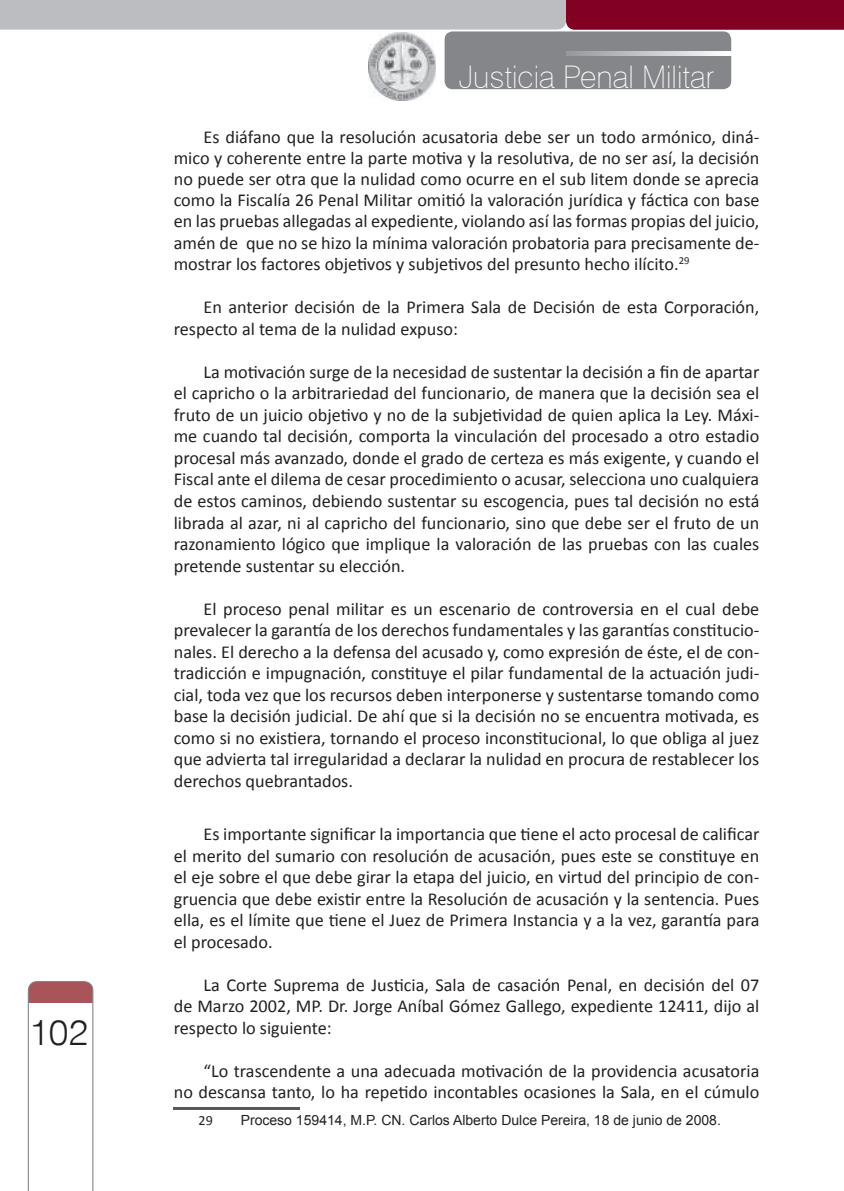
<style>
.page{position:relative;width:844px;height:1191px;background:#fff}
.page>*{position:absolute;margin:0;border:0;box-sizing:border-box;transform-origin:0 0}
.t1{font:35.35px "Switzerland Light Plain";color:#231f20}
.t2{font:100 31.15px "Swiss 721 BT";color:#fff}
.t3{font:18.2px/21.5px "Calibri";color:#231f20;text-align:justify}
.t4{font:14px "Arial";color:#231f20}
.t5{font:14px "Calibri";color:#231f20}
</style>
<div class="page">
<svg style="left:28px;top:981px;width:65px;height:210px"></svg>
<div style="left:444px;top:31px;width:287px;height:58px;background:#848689;border-radius:8px"></div>
<img style="left:368px;top:32px;width:68px;height:68px">
<svg style="left:566px;top:51px;width:165px;height:4px"></svg>
<svg style="left:0;top:0;width:844px;height:30px"></svg>
<hr style="left:174px;top:1107px;width:126px;height:1px;background:#57585a">
<hr style="left:174px;top:1109px;width:126px;height:1px;background:#57585a">
<h1 class="t1" style="left:29px;top:1010px;width:61px">102</h1>
<h2 class="t2" style="left:458px;top:58px;width:257px">Justicia Penal Militar</h2>
<p class="t3" style="left:174px;top:125px;width:587px;text-indent:30px">Es diáfano que la resolución acusatoria debe ser un todo armónico, diná&shy;mico y coherente entre la parte motiva y la resolutiva, de no ser así, la decisión no puede ser otra que la nulidad como ocurre en el sub litem donde se aprecia como la Fiscalía 26 Penal Militar omitió la valoración jurídica y fáctica con base en las pruebas allegadas al expediente, violando así las formas propias del juicio, amén de que no se hizo la mínima valoración probatoria para precisamente de&shy;mostrar los factores objetivos y subjetivos del presunto hecho ilícito.<sup>29</sup></p>
<p class="t3" style="left:174px;top:295px;width:587px;text-indent:30px">En anterior decisión de la Primera Sala de Decisión de esta Corporación, respecto al tema de la nulidad expuso:</p>
<p class="t3" style="left:174px;top:360px;width:587px;text-indent:30px">La motivación surge de la necesidad de sustentar la decisión a fin de apartar el capricho o la arbitrariedad del funcionario, de manera que la decisión sea el fruto de un juicio objetivo y no de la subjetividad de quien aplica la Ley. Máxi&shy;me cuando tal decisión, comporta la vinculación del procesado a otro estadio procesal más avanzado, donde el grado de certeza es más exigente, y cuando el Fiscal ante el dilema de cesar procedimiento o acusar, selecciona uno cualquiera de estos caminos, debiendo sustentar su escogencia, pues tal decisión no está librada al azar, ni al capricho del funcionario, sino que debe ser el fruto de un razonamiento lógico que implique la valoración de las pruebas con las cuales pretende sustentar su elección.</p>
<p class="t3" style="left:174px;top:597px;width:587px;text-indent:30px">El proceso penal militar es un escenario de controversia en el cual debe prevalecer la garantía de los derechos fundamentales y las garantías constitucio&shy;nales. El derecho a la defensa del acusado y, como expresión de éste, el de con&shy;tradicción e impugnación, constituye el pilar fundamental de la actuación judi&shy;cial, toda vez que los recursos deben interponerse y sustentarse tomando como base la decisión judicial. De ahí que si la decisión no se encuentra motivada, es como si no existiera, tornando el proceso inconstitucional, lo que obliga al juez que advierta tal irregularidad a declarar la nulidad en procura de restablecer los derechos quebrantados.</p>
<p class="t3" style="left:174px;top:822px;width:587px;text-indent:30px">Es importante significar la importancia que tiene el acto procesal de calificar el merito del sumario con resolución de acusación, pues este se constituye en el eje sobre el que debe girar la etapa del juicio, en virtud del principio de con&shy;gruencia que debe existir entre la Resolución de acusación y la sentencia. Pues ella, es el límite que tiene el Juez de Primera Instancia y a la vez, garantía para el procesado.</p>
<p class="t3" style="left:174px;top:973px;width:587px;text-indent:30px">La Corte Suprema de Justicia, Sala de casación Penal, en decisión del 07 de Marzo 2002, MP. Dr. Jorge Aníbal Gómez Gallego, expediente 12411, dijo al respecto lo siguiente:</p>
<p class="t3" style="left:174px;top:1059px;width:587px;text-align:right">“Lo trascendente a una adecuada motivación de la providencia acusatoria<br>no descansa tanto, lo ha repetido incontables ocasiones la Sala, en el cúmulo</p>
<p class="t5" style="left:198px;top:1111px;width:16px">29</p>
<p class="t4" style="left:241px;top:1111px;width:481px">Proceso 159414, M.P. CN. Carlos Alberto Dulce Pereira, 18 de junio de 2008.</p>
</div>
